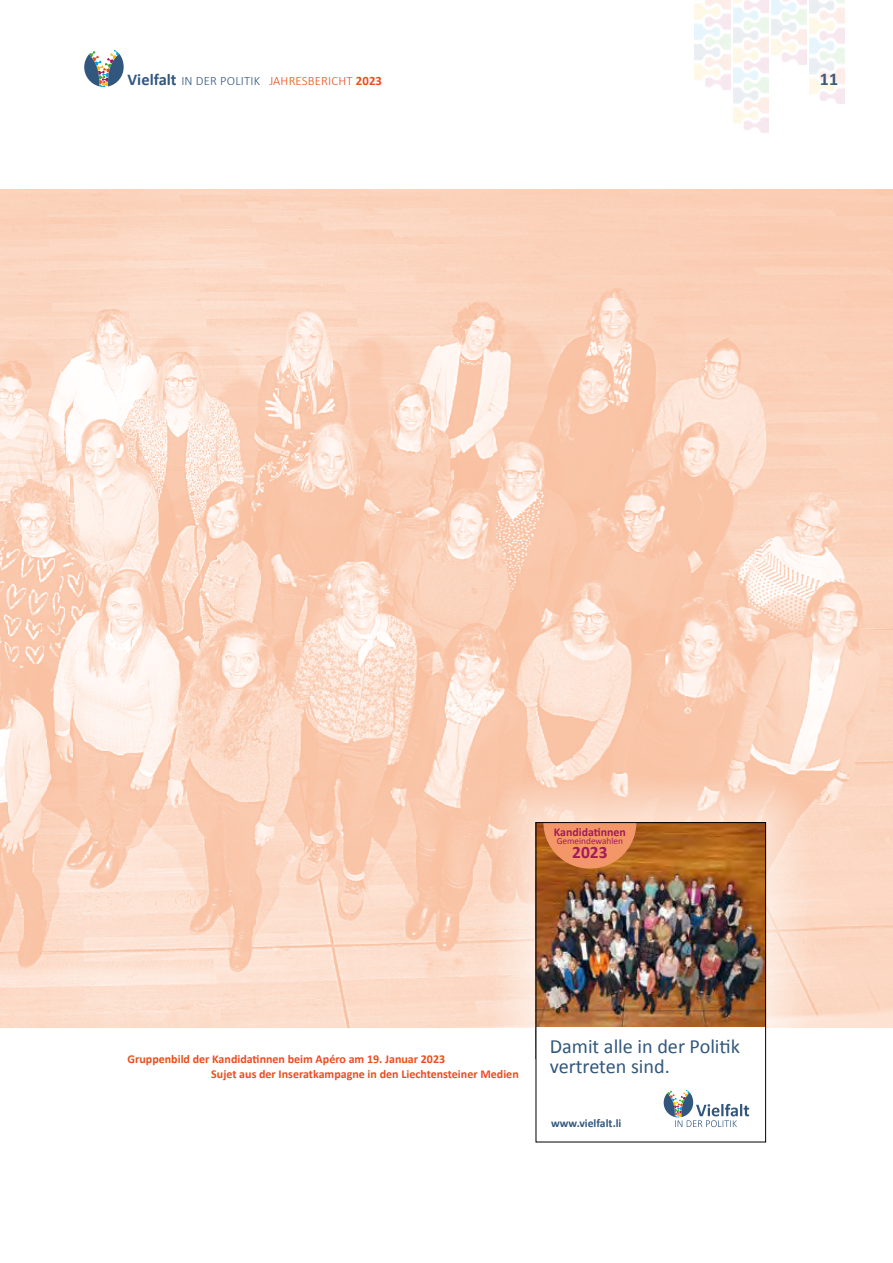
<style>
.page{position:relative;width:893px;height:1263px;background:#fff}
.page>*{position:absolute;margin:0;border:0;box-sizing:border-box;transform-origin:0 0}
.t1{font:20.25px/19.5px "Calibri";color:#32577e}
.t2{font:700 18px "Calibri";color:#32577e}
.t3{font:700 17.4px "Calibri";color:#a21a5b}
.t4{font:300 12.75px "Calibri";letter-spacing:.01em;color:#e94e1b}
.t5{font:700 12px/15px "Calibri";color:#e94e1b}
.t6{font:700 11.85px "Calibri";color:#a21a5b}
.t7{font:700 11.7px "Calibri";color:#32577e}
.t8{font:9.3px "Calibri";color:#a21a5b}
.s1{font-weight:700;font-size:16.5px;color:#32577e}
.s2{color:#32577e}
.s3{font-weight:700}
</style>
<div class="page">
<svg style="left:84px;top:49px;width:40px;height:38px"></svg>
<img style="left:695px;top:0;width:35px;height:89px">
<img style="left:809px;top:0;width:36px;height:103px">
<img style="left:0;top:190px;width:893px;height:837px">
<svg style="left:489px;top:776px;width:323px;height:367px"></svg>
<img style="left:538px;top:824px;width:226px;height:203px">
<div style="left:536px;top:1027px;width:229px;height:115px;background:#fff"></div>
<svg style="left:664px;top:1089px;width:85px;height:38px"></svg>
<svg style="left:543px;top:824px;width:93px;height:45px;background:#e38b57"></svg>
<div style="left:536px;top:822px;width:230px;height:320px;border:1px solid #000"></div>
<p class="t4" style="left:128px;top:73px;width:256px"><span class="s1">Vielfalt</span> <span class="s2">IN DER POLITIK</span> JAHRESBERICHT <span class="s3">2023</span></p>
<h2 class="t2" style="left:820px;top:68px;width:20px">11</h2>
<p class="t6" style="left:554px;top:824px;width:74px">Kandidatinnen</p>
<p class="t8" style="left:557px;top:835px;width:68px">Gemeindewahlen</p>
<h3 class="t3" style="left:572px;top:841px;width:37px">2023</h3>
<p class="t5" style="left:211px;top:1051px;width:309px;text-indent:-84px">Gruppenbild der Kandidatinnen beim Apéro am 19. Januar 2023<br>Sujet aus der Inseratkampagne in den Liechtensteiner Medien</p>
<h1 class="t1" style="left:550px;top:1036px;width:192px">Damit alle in der Politik vertreten sind.</h1>
<p class="t7" style="left:551px;top:1116px;width:72px">www.vielfalt.li</p>
</div>
